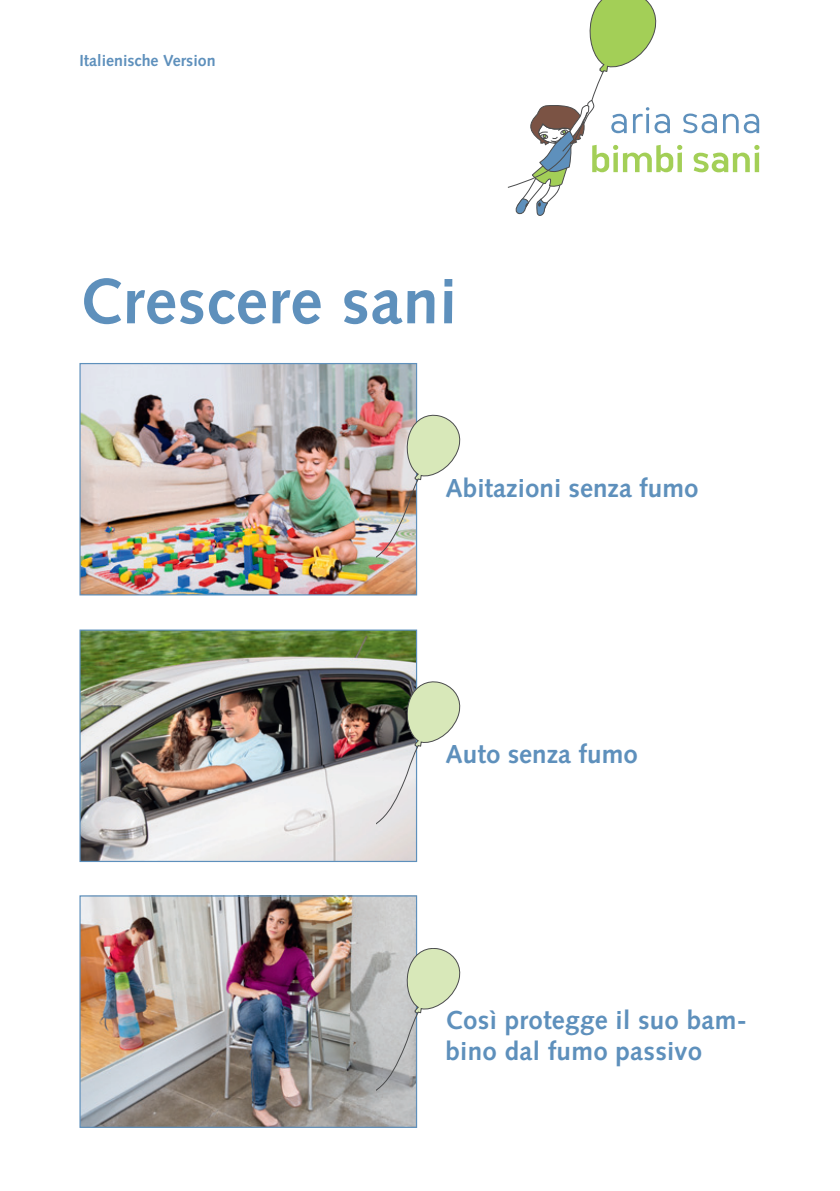
<style>
.page{position:relative;width:840px;height:1191px;background:#fff}
.page>*{position:absolute;margin:0;border:0;box-sizing:border-box;transform-origin:0 0}
.t1{font:700 64px "Syntax";letter-spacing:.01em;color:#5e90bc}
.t2{font:700 26px/31.2px "Syntax";letter-spacing:.01em;color:#5e90bc}
.t3{font:700 16px "Syntax";color:#5e90bc}
</style>
<div class="page">
<svg style="left:507px;top:0;width:252px;height:216px"></svg>
<img style="left:81px;top:365px;width:334px;height:228px">
<div style="left:79px;top:363px;width:338px;height:232px;border:1px solid #5e90bc"></div>
<img style="left:81px;top:631px;width:334px;height:229px">
<div style="left:79px;top:629px;width:338px;height:233px;border:1px solid #5e90bc"></div>
<img style="left:81px;top:897px;width:334px;height:228px">
<div style="left:79px;top:895px;width:338px;height:232px;border:1px solid #5e90bc"></div>
<img style="left:376px;top:415px;width:84px;height:145px">
<svg style="left:376px;top:681px;width:84px;height:145px"></svg>
<svg style="left:376px;top:948px;width:84px;height:145px"></svg>
<p class="t3" style="left:79px;top:51px;width:137px">Italienische Version</p>
<h1 class="t1" style="left:79px;top:264px;width:379px">Crescere sani</h1>
<p class="t2" style="left:445px;top:472px;width:254px">Abitazioni senza fumo</p>
<p class="t2" style="left:445px;top:739px;width:194px">Auto senza fumo</p>
<p class="t2" style="left:445px;top:1004px;width:302px">Così protegge il suo bam&shy;bino dal fumo passivo</p>
</div>
